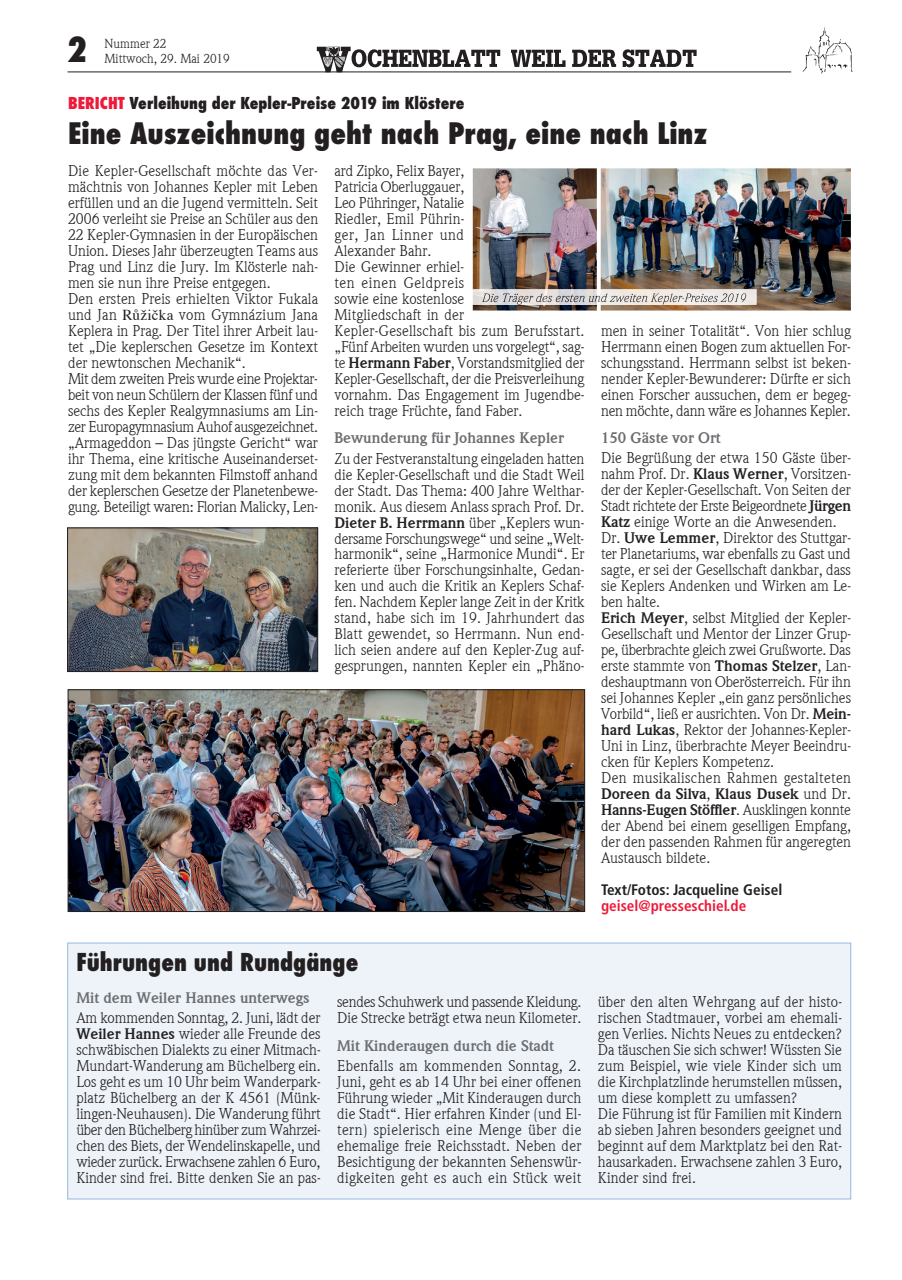
<style>
.page{position:relative;width:902px;height:1280px;background:#fff}
.page>*{position:absolute;margin:0;border:0;box-sizing:border-box;transform-origin:0 0}
.t1{font:800 condensed 33.6px "Futura";color:#231f20}
.t2{font:800 condensed 28.8px "Futura";color:#231f20}
.t3{font:800 condensed 24px "Futura";color:#231f20}
.t4{font:800 condensed 16.05px "Futura";color:#231f20}
.t5{font:15.15px/16px "Weidemann";color:#231f20}
.t6{font:700 15.15px "Weidemann";color:#6c6d70}
.t7{font:700 condensed 15.15px "Frutiger LT Pro";color:#231f20}
.t8{font:700 condensed 15.15px "Frutiger LT Pro";color:#ed1a3a}
.t9{font:12.75px/15.3px "Weidemann";color:#231f20}
.s1{color:#ed1a3a}
.s2{font-family:"Times"}
.s3{font-weight:700}
</style>
<div class="page">
<hr style="left:68px;top:72px;width:723px;height:1px;background:#231f20">
<svg style="left:802px;top:25px;width:50px;height:49px"></svg>
<svg style="left:511px;top:50px;width:54px;height:17px"></svg>
<svg style="left:572px;top:50px;width:44px;height:17px"></svg>
<svg style="left:622px;top:49px;width:74px;height:18px"></svg>
<svg style="left:351px;top:49px;width:15px;height:18px"></svg>
<div style="left:356px;top:52px;width:6px;height:12px;background:#fff;border-radius:50%"></div>
<svg style="left:367px;top:49px;width:133px;height:18px"></svg>
<svg style="left:317px;top:47px;width:33px;height:25px"></svg>
<div style="left:68px;top:943px;width:782px;height:256px;background:#edf3f9"></div>
<div style="left:68px;top:943px;width:782px;height:256px;border:1px solid #94b9e2"></div>
<img style="left:70px;top:691px;width:513px;height:219px">
<div style="left:68px;top:689px;width:517px;height:223px;border:1px solid #231f20"></div>
<img style="left:600px;top:168px;width:250px;height:142px">
<img style="left:472px;top:168px;width:124px;height:142px">
<img style="left:69px;top:530px;width:247px;height:140px">
<div style="left:67px;top:528px;width:251px;height:144px;border:1px solid #231f20"></div>
<img style="left:600px;top:289px;width:156px;height:16px">
<img style="left:472px;top:289px;width:124px;height:16px">
<svg style="left:596px;top:293px;width:1px;height:12px"></svg>
<img style="left:600px;top:293px;width:146px;height:12px">
<img style="left:482px;top:293px;width:114px;height:12px">
<h1 class="t1" style="left:67px;top:27px;width:22px">2</h1>
<p class="t9" style="left:104px;top:35px;width:127px">Nummer 22<br>Mittwoch, 29. Mai 2019</p>
<p class="t4" style="left:68px;top:92px;width:398px"><span class="s1">BERICHT</span> Verleihung der Kepler-Preise 2019 im Klöstere</p>
<h2 class="t2" style="left:68px;top:114px;width:641px">Eine Auszeichnung geht nach Prag, eine nach Linz</h2>
<p class="t5" style="left:68px;top:163px;width:252px">Die Kepler-Gesellschaft möchte das Ver&shy;mächtnis von Johannes Kepler mit Leben erfüllen und an die Jugend vermitteln. Seit 2006 verleiht sie Preise an Schüler aus den 22 Kepler-Gymnasien in der Europäischen Union. Dieses Jahr überzeugten Teams aus Prag und Linz die Jury. Im Klösterle nah&shy;men sie nun ihre Preise entgegen.<br>Den ersten Preis erhielten Viktor Fukala und Jan <span class="s2">Růžička</span> vom Gymnázium Jana Keplera in Prag. Der Titel ihrer Arbeit lau&shy;tet „Die keplerschen Gesetze im Kontext der newtonschen Mechanik“.<br>Mit dem zweiten Preis wurde eine Projektar&shy;beit von neun Schülern der Klassen fünf und sechs des Kepler Realgymnasiums am Lin&shy;zer Europagymnasium Auhof ausgezeichnet. „Armageddon – Das jüngste Gericht“ war ihr Thema, eine kritische Auseinanderset&shy;zung mit dem bekannten Filmstoff anhand der keplerschen Gesetze der Planetenbewe&shy;gung. Beteiligt waren: Florian Malicky, Len-</p>
<p class="t5" style="left:334px;top:162px;width:251px">ard Zipko, Felix Bayer,<br>Patricia Oberluggauer,<br>Leo Pühringer, Natalie<br>Riedler, Emil Pührin-<br>ger, Jan Linner und<br>Alexander Bahr.<br>Die Gewinner erhiel-<br>ten einen Geldpreis<br>sowie eine kostenlose<br>Mitgliedschaft in der<br>Kepler-Gesellschaft bis zum Berufsstart. „Fünf Arbeiten wurden uns vorgelegt“, sag&shy;te <span class="s3">Hermann Faber</span>, Vorstandsmitglied der<br>Kepler-Gesellschaft, der die Preisverleihung vornahm. Das Engagement im Jugendbe&shy;reich trage Früchte, fand Faber.</p>
<p class="t6" style="left:334px;top:429px;width:231px">Bewunderung für Johannes Kepler</p>
<p class="t5" style="left:334px;top:450px;width:251px;text-align:justify">Zu der Festveranstaltung eingeladen hatten die Kepler-Gesellschaft und die Stadt Weil der Stadt. Das Thema: 400 Jahre Welthar&shy;monik. Aus diesem Anlass sprach Prof. Dr.<br><span class="s3">Dieter B. Herrmann</span> über „Keplers wun&shy;dersame Forschungswege“ und seine „Welt&shy;harmonik“, seine „Harmonice Mundi“. Er referierte über Forschungsinhalte, Gedan&shy;ken und auch die Kritik an Keplers Schaf&shy;fen. Nachdem Kepler lange Zeit in der Kritk stand, habe sich im 19. Jahrhundert das Blatt gewendet, so Herrmann. Nun end&shy;lich seien andere auf den Kepler-Zug auf&shy;gesprungen, nannten Kepler ein „Phäno-</p>
<p class="t5" style="left:601px;top:322px;width:251px;text-align:justify">men in seiner Totalität“. Von hier schlug Herrmann einen Bogen zum aktuellen For&shy;schungsstand. Herrmann selbst ist beken&shy;nender Kepler-Bewunderer: Dürfte er sich einen Forscher aussuchen, dem er begeg&shy;nen möchte, dann wäre es Johannes Kepler.</p>
<p class="t6" style="left:601px;top:429px;width:121px">150 Gäste vor Ort</p>
<p class="t5" style="left:601px;top:450px;width:252px">Die Begrüßung der etwa 150 Gäste über&shy;nahm Prof. Dr. <span class="s3">Klaus Werner</span>, Vorsitzen&shy;der der Kepler-Gesellschaft. Von Seiten der Stadt richtete der Erste Beigeordnete <span class="s3">Jürgen Katz</span> einige Worte an die Anwesenden.<br>Dr. <span class="s3">Uwe Lemmer</span>, Direktor des Stuttgar&shy;ter Planetariums, war ebenfalls zu Gast und sagte, er sei der Gesellschaft dankbar, dass sie Keplers Andenken und Wirken am Le&shy;ben halte.<br><span class="s3">Erich Meyer</span>, selbst Mitglied der Kepler-Gesellschaft und Mentor der Linzer Grup&shy;pe, überbrachte gleich zwei Grußworte. Das erste stammte von <span class="s3">Thomas Stelzer</span>, Lan&shy;deshauptmann von Oberösterreich. Für ihn sei Johannes Kepler „ein ganz persönliches Vorbild“, ließ er ausrichten. Von Dr. <span class="s3">Mein&shy;hard Lukas</span>, Rektor der Johannes-Kepler-Uni in Linz, überbrachte Meyer Beeindru&shy;cken für Keplers Kompetenz.<br>Den musikalischen Rahmen gestalteten <span class="s3">Doreen da Silva</span>, <span class="s3">Klaus Dusek</span> und Dr.<br><span class="s3">Hanns-Eugen Stöffler</span>. Ausklingen konnte der Abend bei einem geselligen Empfang, der den passenden Rahmen für angeregten Austausch bildete.</p>
<p class="t7" style="left:601px;top:881px;width:183px">Text/Fotos: Jacqueline Geisel</p>
<p class="t8" style="left:601px;top:897px;width:147px">geisel@presseschiel.de</p>
<h3 class="t3" style="left:77px;top:946px;width:283px">Führungen und Rundgänge</h3>
<p class="t6" style="left:76px;top:989px;width:235px">Mit dem Weiler Hannes unterwegs</p>
<p class="t5" style="left:76px;top:1010px;width:246px;text-align:justify">Am kommenden Sonntag, 2. Juni, lädt der <span class="s3">Weiler Hannes</span> wieder alle Freunde des schwäbischen Dialekts zu einer Mitmach-Mundart-Wanderung am Büchelberg ein.<br>Los geht es um 10 Uhr beim Wanderpark&shy;platz Büchelberg an der K 4561 (Münk&shy;lingen-Neuhausen). Die Wanderung führt über den Büchelberg hinüber zum Wahrzei&shy;chen des Biets, der Wendelinskapelle, und wieder zurück. Erwachsene zahlen 6 Euro, Kinder sind frei. Bitte denken Sie an pas-</p>
<p class="t5" style="left:337px;top:994px;width:246px">sendes Schuhwerk und passende Kleidung.<br>Die Strecke beträgt etwa neun Kilometer.</p>
<p class="t6" style="left:337px;top:1037px;width:218px">Mit Kinderaugen durch die Stadt</p>
<p class="t5" style="left:337px;top:1058px;width:246px;text-align:justify">Ebenfalls am kommenden Sonntag, 2.<br>Juni, geht es ab 14 Uhr bei einer offenen Führung wieder „Mit Kinderaugen durch die Stadt“. Hier erfahren Kinder (und El&shy;tern) spielerisch eine Menge über die ehemalige freie Reichsstadt. Neben der Besichtigung der bekannten Sehenswür&shy;digkeiten geht es auch ein Stück weit</p>
<p class="t5" style="left:597px;top:994px;width:246px">über den alten Wehrgang auf der histo&shy;rischen Stadtmauer, vorbei am ehemali&shy;gen Verlies. Nichts Neues zu entdecken?<br>Da täuschen Sie sich schwer! Wüssten Sie zum Beispiel, wie viele Kinder sich um die Kirchplatzlinde herumstellen müssen, um diese komplett zu umfassen?<br>Die Führung ist für Familien mit Kindern ab sieben Jahren besonders geeignet und beginnt auf dem Marktplatz bei den Rat&shy;hausarkaden. Erwachsene zahlen 3 Euro, Kinder sind frei.</p>
</div>
